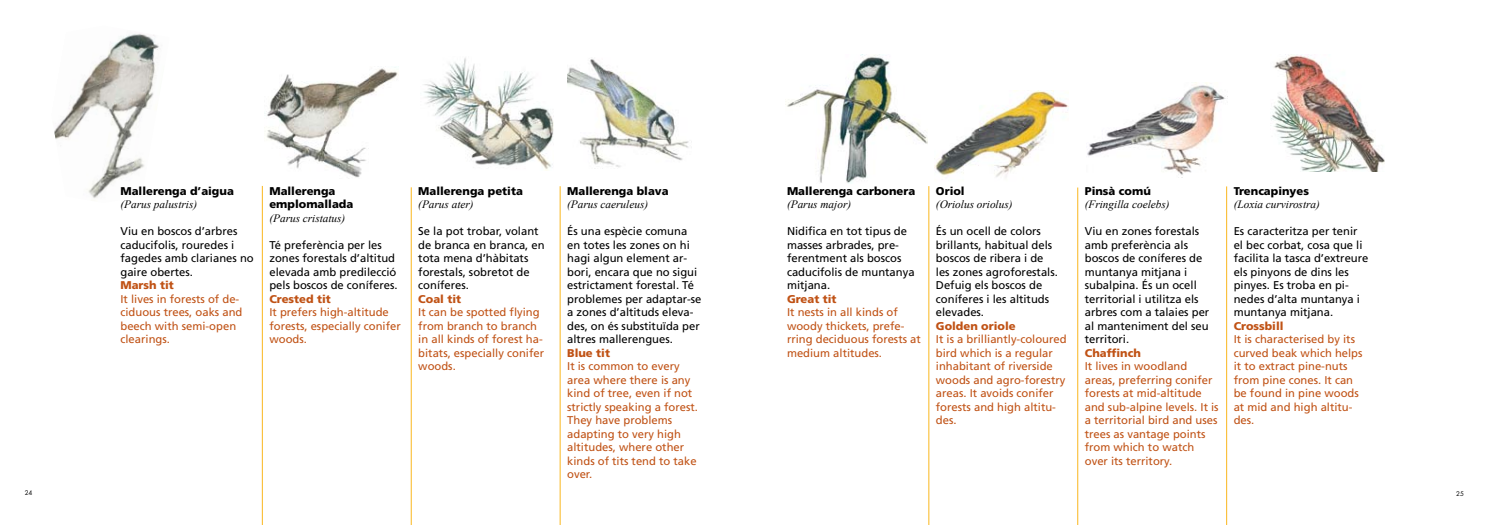
<style>
.page{position:relative;width:1489px;height:525px;background:#fff}
.page>*{position:absolute;margin:0;border:0;box-sizing:border-box;transform-origin:0 0}
.t1{font:11.25px/13.5px "Frutiger LT Std";color:#000}
.t2{font:11.25px/13.5px "Frutiger LT Std";color:#c05215}
.t3{font:italic 11.25px "Times New Roman";color:#000}
.t4{font:900 11.25px/13.5px "Frutiger LT Std";color:#000}
.t5{font:900 11.25px "Frutiger LT Std";color:#c05215}
.t6{font:6.25px "Futura Std";color:#000}
</style>
<div class="page">
<hr style="left:928px;top:186px;width:1px;height:338px;background:#fab71e">
<hr style="left:1077px;top:187px;width:1px;height:337px;background:#fab71e">
<hr style="left:1226px;top:186px;width:1px;height:338px;background:#fab71e">
<hr style="left:262px;top:186px;width:1px;height:338px;background:#fab71e">
<hr style="left:411px;top:187px;width:1px;height:337px;background:#fab71e">
<hr style="left:560px;top:186px;width:1px;height:338px;background:#fab71e">
<img style="left:785px;top:55px;width:142px;height:129px">
<img style="left:934px;top:90px;width:134px;height:87px">
<img style="left:1087px;top:82px;width:139px;height:93px">
<img style="left:1271px;top:54px;width:113px;height:118px">
<img style="left:54px;top:33px;width:105px;height:166px">
<img style="left:266px;top:67px;width:133px;height:111px">
<img style="left:424px;top:58px;width:129px;height:112px">
<img style="left:567px;top:59px;width:122px;height:110px">
<p class="t4" style="left:120px;top:184px;width:115px">Mallerenga d’aigua</p>
<p class="t3" style="left:120px;top:200px;width:78px">(Parus palustris)</p>
<p class="t1" style="left:120px;top:224px;width:135px">Viu en boscos d’arbres caducifolis, rouredes i fagedes amb clarianes no gaire obertes.</p>
<p class="t5" style="left:120px;top:279px;width:55px">Marsh tit</p>
<p class="t2" style="left:120px;top:292px;width:123px">It lives in forests of de&shy;ciduous trees, oaks and beech with semi-open clearings.</p>
<p class="t4" style="left:269px;top:184px;width:85px">Mallerenga emplomallada</p>
<p class="t3" style="left:269px;top:214px;width:77px">(Parus cristatus)</p>
<p class="t1" style="left:269px;top:238px;width:130px">Té preferència per les zones forestals d’altitud elevada amb predilecció pels boscos de coníferes.</p>
<p class="t5" style="left:269px;top:292px;width:63px">Crested tit</p>
<p class="t2" style="left:269px;top:305px;width:133px">It prefers high-altitude forests, especially conifer woods.</p>
<p class="t4" style="left:418px;top:184px;width:106px">Mallerenga petita</p>
<p class="t3" style="left:418px;top:200px;width:57px">(Parus ater)</p>
<p class="t1" style="left:418px;top:224px;width:128px">Se la pot trobar, volant de branca en branca, en tota mena d’hàbitats forestals, sobretot de coníferes.</p>
<p class="t5" style="left:418px;top:292px;width:44px">Coal tit</p>
<p class="t2" style="left:418px;top:305px;width:127px">It can be spotted flying from branch to branch in all kinds of forest ha&shy;bitats, especially conifer woods.</p>
<p class="t4" style="left:567px;top:184px;width:103px">Mallerenga blava</p>
<p class="t3" style="left:567px;top:200px;width:82px">(Parus caeruleus)</p>
<p class="t1" style="left:567px;top:224px;width:136px">És una espècie comuna en totes les zones on hi hagi algun element ar&shy;bori, encara que no sigui estrictament forestal. Té problemes per adaptar-se a zones d’altituds eleva&shy;des, on és substituïda per altres mallerengues.</p>
<p class="t5" style="left:567px;top:346px;width:44px">Blue tit</p>
<p class="t2" style="left:567px;top:359px;width:132px">It is common to every area where there is any kind of tree, even if not strictly speaking a forest.<br>They have problems adapting to very high altitudes, where other kinds of tits tend to take over.</p>
<p class="t4" style="left:787px;top:184px;width:130px">Mallerenga carbonera</p>
<p class="t3" style="left:787px;top:200px;width:66px">(Parus major)</p>
<p class="t1" style="left:787px;top:225px;width:129px">Nidifica en tot tipus de masses arbrades, pre&shy;ferentment als boscos caducifolis de muntanya mitjana.</p>
<p class="t5" style="left:787px;top:293px;width:51px">Great tit</p>
<p class="t2" style="left:787px;top:306px;width:135px">It nests in all kinds of woody thickets, prefe&shy;rring deciduous forests at medium altitudes.</p>
<p class="t4" style="left:935px;top:184px;width:30px">Oriol</p>
<p class="t3" style="left:935px;top:200px;width:78px">(Oriolus oriolus)</p>
<p class="t1" style="left:935px;top:224px;width:123px">És un ocell de colors brillants, habitual dels boscos de ribera i de les zones agroforestals.<br>Defuig els boscos de coníferes i les altituds elevades.</p>
<p class="t5" style="left:935px;top:320px;width:81px">Golden oriole</p>
<p class="t2" style="left:935px;top:332px;width:132px">It is a brilliantly-coloured bird which is a regular inhabitant of riverside woods and agro-forestry areas. It avoids conifer forests and high altitu&shy;des.</p>
<p class="t4" style="left:1084px;top:184px;width:67px">Pinsà comú</p>
<p class="t3" style="left:1084px;top:200px;width:86px">(Fringilla coelebs)</p>
<p class="t1" style="left:1084px;top:224px;width:126px">Viu en zones forestals amb preferència als boscos de coníferes de muntanya mitjana i subalpina. És un ocell territorial i utilitza els arbres com a talaies per al manteniment del seu territori.</p>
<p class="t5" style="left:1084px;top:347px;width:58px">Chaffinch</p>
<p class="t2" style="left:1084px;top:359px;width:135px">It lives in woodland areas, preferring conifer forests at mid-altitude and sub-alpine levels. It is a territorial bird and uses trees as vantage points from which to watch over its territory.</p>
<p class="t4" style="left:1233px;top:184px;width:77px">Trencapinyes</p>
<p class="t3" style="left:1233px;top:200px;width:88px">(Loxia curvirostra)</p>
<p class="t1" style="left:1233px;top:224px;width:136px">Es caracteritza per tenir el bec corbat, cosa que li facilita la tasca d’extreure els pinyons de dins les pinyes. Es troba en pi&shy;nedes d’alta muntanya i muntanya mitjana.</p>
<p class="t5" style="left:1233px;top:320px;width:51px">Crossbill</p>
<p class="t2" style="left:1233px;top:332px;width:130px">It is characterised by its curved beak which helps it to extract pine-nuts from pine cones. It can be found in pine woods at mid and high altitu&shy;des.</p>
<p class="t6" style="left:25px;top:489px;width:9px">24</p>
<p class="t6" style="left:1455px;top:489px;width:9px">25</p>
</div>
